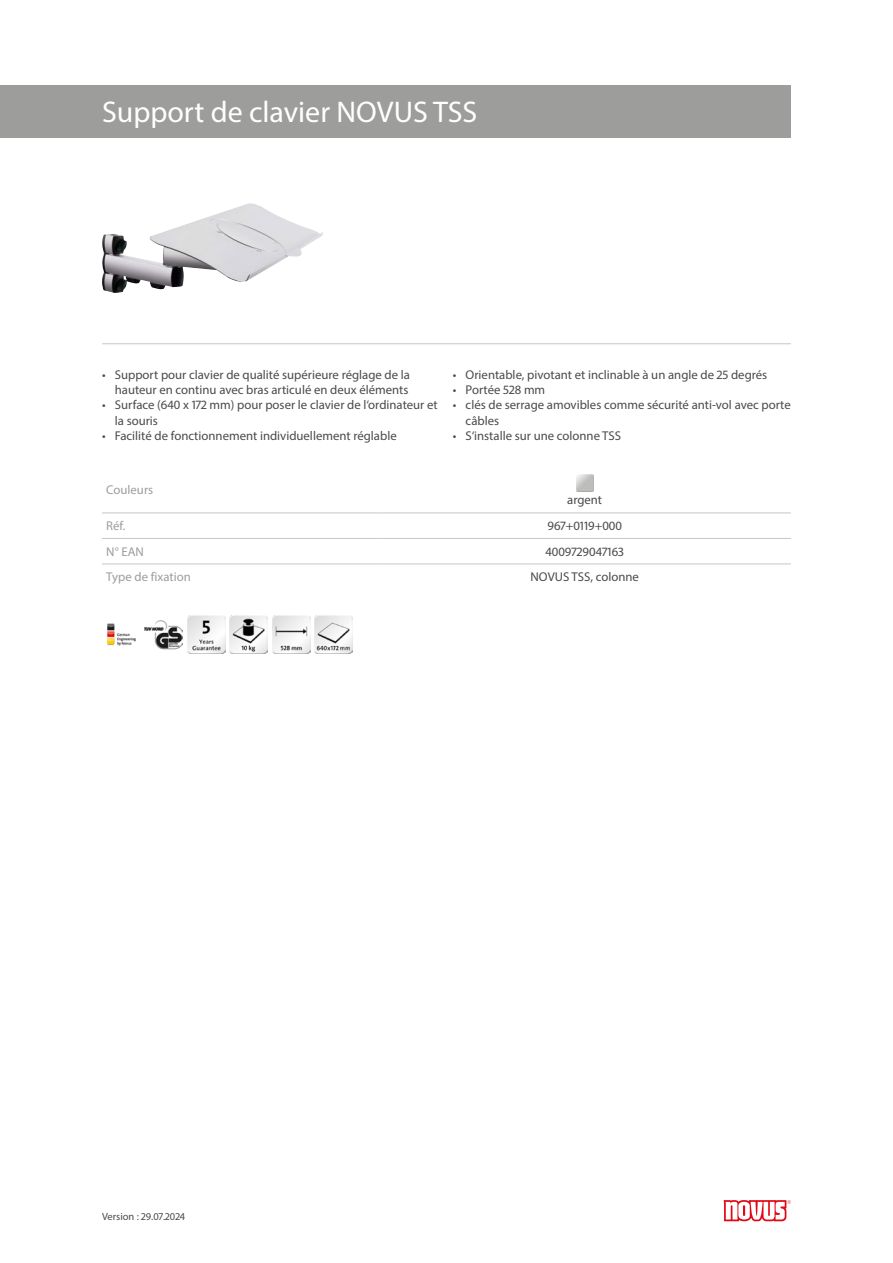
<style>
.page{position:relative;width:893px;height:1263px;background:#fff}
.page>*{position:absolute;margin:0;border:0;box-sizing:border-box;transform-origin:0 0}
.Produktname{font:30px "Myriad Pro";color:#fff}
.Produkttabelle_Zentr{font:12.75px/15.3px "Myriad Pro";color:#4a4a49}
.Produkttabelle_Links{font:12.75px "Myriad Pro";color:#9d9d9c}
.Farbildtext{font:12.75px "Myriad Pro";color:#4a4a49}
.t1{font:10.5px "Myriad Pro";color:#4a4a49}
</style>
<div class="page">
<img style="left:102px;top:203px;width:221px;height:90px">
<hr style="left:102px;top:343px;width:689px;height:1px;background:#c6c6c6">
<img style="left:107px;top:623px;width:29px;height:23px">
<img style="left:145px;top:620px;width:38px;height:30px">
<img style="left:187px;top:615px;width:38px;height:38px">
<img style="left:230px;top:615px;width:38px;height:38px">
<img style="left:272px;top:615px;width:38px;height:38px">
<img style="left:315px;top:615px;width:38px;height:38px">
<svg style="left:724px;top:1200px;width:67px;height:21px"></svg>
<div style="left:0;top:85px;width:791px;height:53px;background:#9d9d9c"></div>
<hr style="left:102px;top:512px;width:276px;height:1px;background:#c6c6c6">
<hr style="left:378px;top:512px;width:413px;height:1px;background:#c6c6c6">
<hr style="left:102px;top:538px;width:276px;height:1px;background:#c6c6c6">
<hr style="left:378px;top:538px;width:413px;height:1px;background:#c6c6c6">
<hr style="left:102px;top:564px;width:276px;height:1px;background:#c6c6c6">
<hr style="left:378px;top:564px;width:413px;height:1px;background:#c6c6c6">
<img style="left:576px;top:474px;width:17px;height:17px">
<p class="Produktname" style="left:102px;top:94px;width:377px">Support de clavier NOVUS TSS</p>
<p class="Produkttabelle_Zentr" style="left:102px;top:367px;width:309px;text-align:right">• Support pour clavier de qualité supérieure réglage de la hauteur en continu avec bras articulé en deux éléments</p>
<p class="Produkttabelle_Zentr" style="left:115px;top:397px;width:324px;text-indent:-13px">• Surface (640 x 172 mm) pour poser le clavier de l‘ordinateur et la souris</p>
<p class="Produkttabelle_Zentr" style="left:102px;top:428px;width:296px">• Facilité de fonctionnement individuellement réglable</p>
<p class="Produkttabelle_Zentr" style="left:453px;top:367px;width:316px">• Orientable, pivotant et inclinable à un angle de 25 degrés</p>
<p class="Produkttabelle_Zentr" style="left:453px;top:382px;width:94px">• Portée 528 mm</p>
<p class="Produkttabelle_Zentr" style="left:466px;top:397px;width:327px;text-indent:-13px">• clés de serrage amovibles comme sécurité anti-vol avec porte câbles</p>
<p class="Produkttabelle_Zentr" style="left:453px;top:428px;width:170px">• S‘installe sur une colonne TSS</p>
<p class="Produkttabelle_Links" style="left:106px;top:482px;width:48px">Couleurs</p>
<p class="Farbildtext" style="left:567px;top:492px;width:36px">argent</p>
<p class="Produkttabelle_Links" style="left:106px;top:518px;width:21px">Réf.</p>
<p class="Produkttabelle_Zentr" style="left:547px;top:518px;width:76px">967+0119+000</p>
<p class="Produkttabelle_Links" style="left:106px;top:544px;width:39px">N° EAN</p>
<p class="Produkttabelle_Zentr" style="left:545px;top:544px;width:80px">4009729047163</p>
<p class="Produkttabelle_Links" style="left:106px;top:569px;width:86px">Type de fixation</p>
<p class="Produkttabelle_Zentr" style="left:530px;top:569px;width:110px">NOVUS TSS, colonne</p>
<p class="t1" style="left:102px;top:1210px;width:84px">Version : 29.07.2024</p>
</div>
